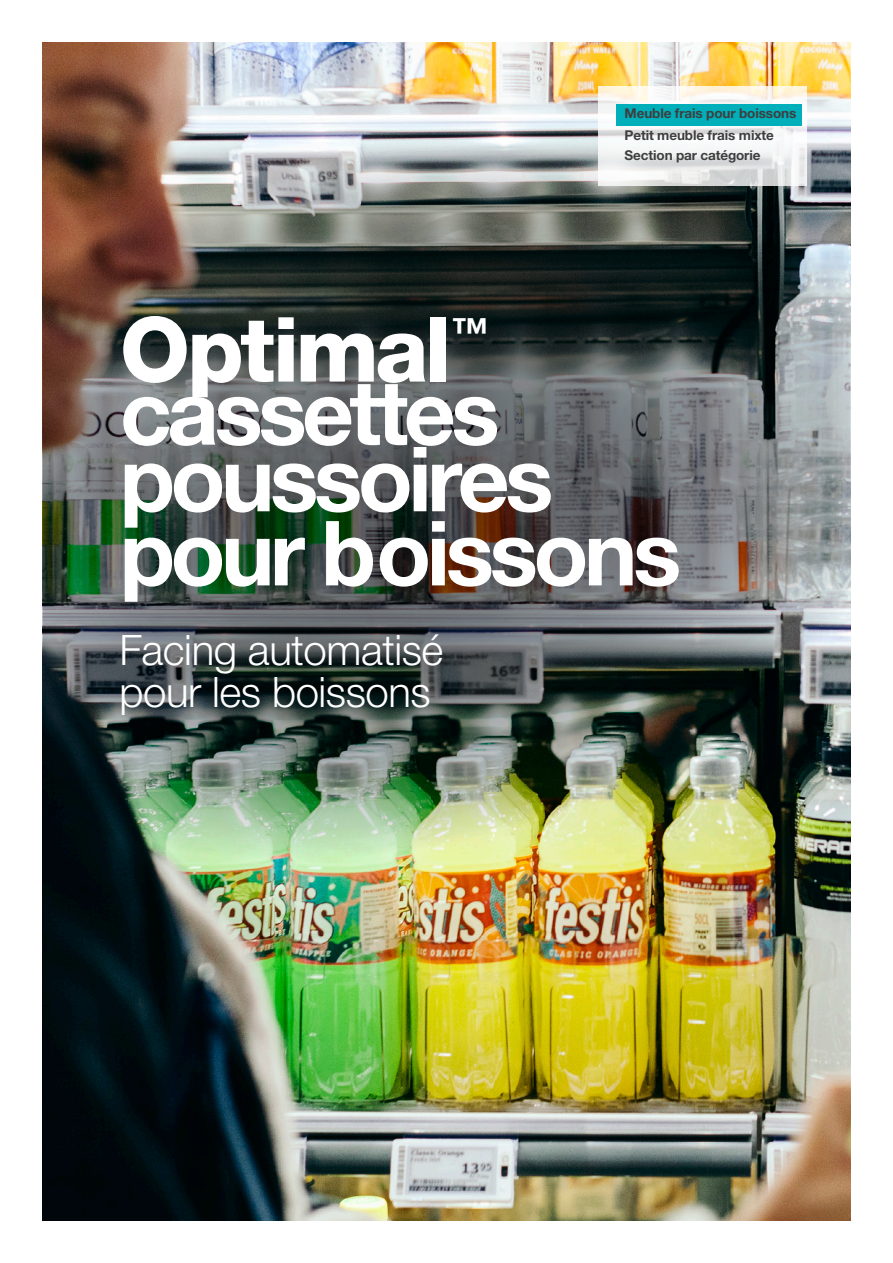
<style>
.page{position:relative;width:893px;height:1263px;background:#fff}
.page>*{position:absolute;margin:0;border:0;box-sizing:border-box;transform-origin:0 0}
.t1{font:700 90px/66.6px "Helvetica Neue LTW1 G";letter-spacing:-.05em;color:#fff}
.t2{font:800 90px "Helvetica Neue LTW1 G";letter-spacing:-.04em;color:#fff}
.t3{font:300 42px/42px "Helvetica Neue LTW1 G";letter-spacing:-.01em;color:#fff}
.t4{font:700 37.65px "Helvetica Neue LTW1 G";color:#fff}
.t5{font:700 13.5px/22.5px "Helvetica Neue LTW1 G";letter-spacing:-.005em;color:#3e3e3f}
</style>
<div class="page">
<img style="left:43px;top:43px;width:807px;height:1177px">
<img style="left:43px;top:142px;width:807px;height:735px">
<svg style="left:598px;top:86px;width:209px;height:100px"></svg>
<div style="left:616px;top:104px;width:186px;height:22px;background:#00afb9"></div>
<p class="t5" style="left:624px;top:102px;width:173px">Meuble frais pour boissons<br>Petit meuble frais mixte</p>
<p class="t5" style="left:624px;top:144px;width:138px">Section par catégorie</p>
<h1 class="t2" style="left:120px;top:296px;width:333px">Optimal</h1>
<h3 class="t4" style="left:451px;top:308px;width:39px">™</h3>
<h1 class="t1" style="left:120px;top:379px;width:435px">cassettes poussoires</h1>
<h1 class="t1" style="left:120px;top:519px;width:563px">pour boissons</h1>
<h2 class="t3" style="left:119px;top:629px;width:325px">Facing automatisé pour les boissons</h2>
</div>
